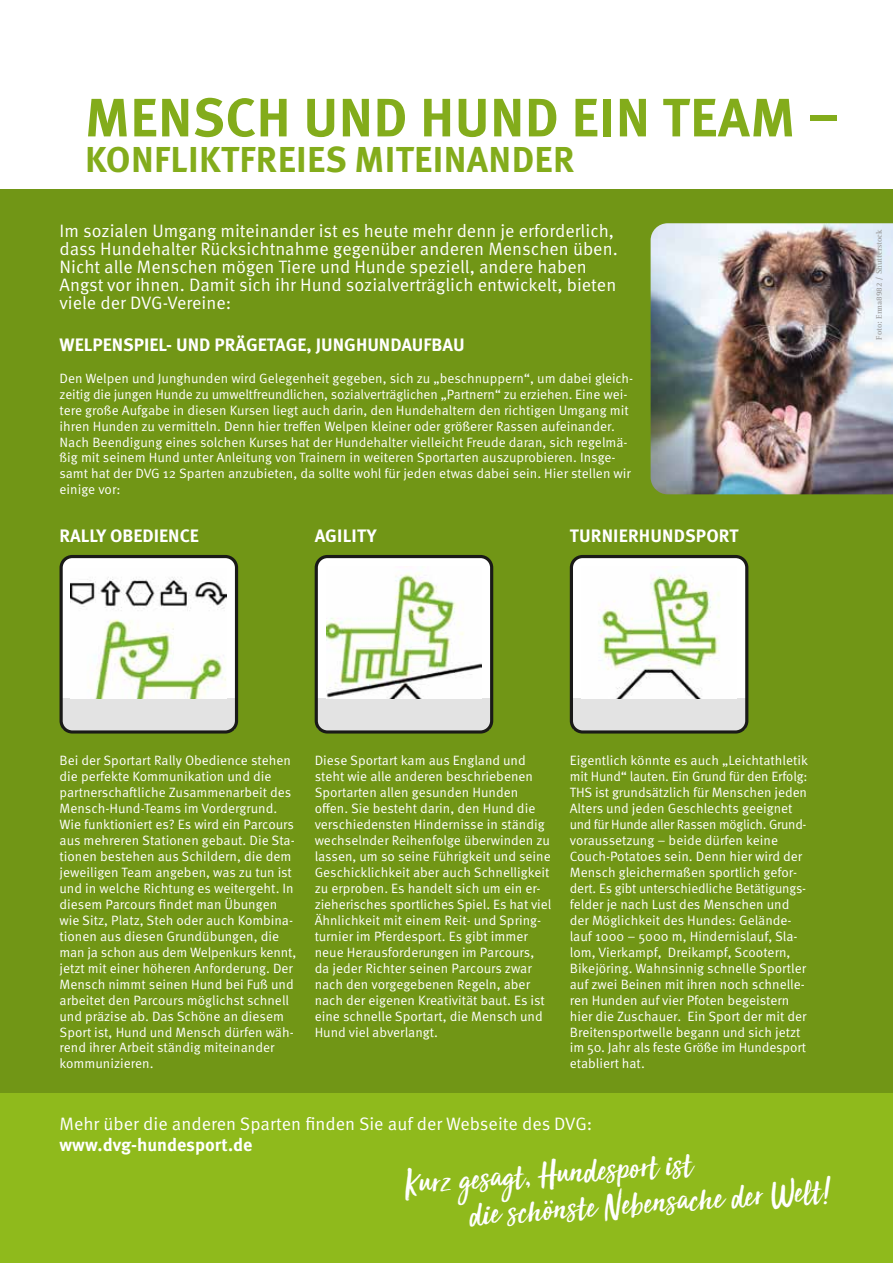
<style>
.page{position:relative;width:893px;height:1263px;background:#fff}
.page>*{position:absolute;margin:0;border:0;box-sizing:border-box;transform-origin:0 0}
.t1{font:700 54px "Meta Pro";letter-spacing:.01em;color:#83ac1b}
.t2{font:36px/36px "Sun Valley";color:#fff}
.t3{font:700 36px "Meta Pro";letter-spacing:.01em;color:#83ac1b}
.t4{font:18px/18px "Meta Pro Norm";color:#fff}
.t5{font:700 18px "Meta Pro";color:#fff}
.t6{font:13.5px/15.9px "Meta Pro Norm";color:#fff}
.t7{font:700 8.25px "Rotis Serif Pro";color:#9c9d9d}
</style>
<div class="page">
<div style="left:0;top:1093px;width:893px;height:170px;background:#8fba1c"></div>
<div style="left:0;top:189px;width:893px;height:904px;background:#719616"></div>
<div style="left:61px;top:556px;width:176px;height:176px;background:#fff;border-radius:11px"></div>
<div style="left:63px;top:698px;width:172px;height:32px;background:#e3e3e3"></div>
<div style="left:60px;top:555px;width:178px;height:178px;border:3px solid #1a1a18;border-radius:11px"></div>
<img style="left:71px;top:577px;width:156px;height:121px">
<div style="left:316px;top:556px;width:176px;height:176px;background:#fff;border-radius:11px"></div>
<div style="left:318px;top:698px;width:172px;height:32px;background:#e3e3e3"></div>
<div style="left:315px;top:555px;width:178px;height:178px;border:3px solid #1a1a18;border-radius:11px"></div>
<img style="left:326px;top:572px;width:156px;height:126px">
<div style="left:571px;top:556px;width:176px;height:176px;background:#fff;border-radius:11px"></div>
<div style="left:573px;top:698px;width:172px;height:32px;background:#e3e3e3"></div>
<div style="left:570px;top:555px;width:178px;height:178px;border:3px solid #1a1a18;border-radius:11px"></div>
<img style="left:598px;top:567px;width:122px;height:131px">
<img style="left:651px;top:223px;width:242px;height:271px">
<h1 class="t1" style="left:85px;top:75px;width:755px">MENSCH UND HUND EIN TEAM –</h1>
<h2 class="t3" style="left:85px;top:132px;width:491px">KONFLIKTFREIES MITEINANDER</h2>
<p class="t4" style="left:60px;top:220px;width:560px">Im sozialen Umgang miteinander ist es heute mehr denn je erforderlich, dass Hundehalter Rücksichtnahme gegenüber anderen Menschen üben.<br>Nicht alle Menschen mögen Tiere und Hunde speziell, andere haben Angst vor ihnen. Damit sich ihr Hund sozialverträglich entwickelt, bieten viele der DVG-Vereine:</p>
<h3 class="t5" style="left:60px;top:330px;width:407px">WELPENSPIEL- UND PRÄGETAGE, JUNGHUNDAUFBAU</h3>
<p class="t6" style="left:60px;top:369px;width:575px">Den Welpen und Junghunden wird Gelegenheit gegeben, sich zu „beschnuppern“, um dabei gleich&shy;zeitig die jungen Hunde zu umweltfreundlichen, sozialverträglichen „Partnern“ zu erziehen. Eine wei&shy;tere große Aufgabe in diesen Kursen liegt auch darin, den Hundehaltern den richtigen Umgang mit ihren Hunden zu vermitteln. Denn hier treffen Welpen kleiner oder größerer Rassen aufeinander.<br>Nach Beendigung eines solchen Kurses hat der Hundehalter vielleicht Freude daran, sich regelmä&shy;ßig mit seinem Hund unter Anleitung von Trainern in weiteren Sportarten auszuprobieren. Insge&shy;samt hat der DVG 12 Sparten anzubieten, da sollte wohl für jeden etwas dabei sein. Hier stellen wir einige vor:</p>
<h3 class="t5" style="left:60px;top:522px;width:141px">RALLY OBEDIENCE</h3>
<h3 class="t5" style="left:315px;top:522px;width:64px">AGILITY</h3>
<h3 class="t5" style="left:570px;top:522px;width:170px">TURNIERHUNDSPORT</h3>
<p class="t7" style="left:874px;top:340px;width:112px;rotate:-90deg">Foto: Enna8982 / Shutterstock</p>
<p class="t6" style="left:60px;top:752px;width:238px">Bei der Sportart Rally Obedience stehen die perfekte Kommunikation und die partnerschaftliche Zusammenarbeit des Mensch-Hund-Teams im Vordergrund.<br>Wie funktioniert es? Es wird ein Parcours aus mehreren Stationen gebaut. Die Sta&shy;tionen bestehen aus Schildern, die dem jeweiligen Team angeben, was zu tun ist und in welche Richtung es weitergeht. In diesem Parcours findet man Übungen wie Sitz, Platz, Steh oder auch Kombina&shy;tionen aus diesen Grundübungen, die man ja schon aus dem Welpenkurs kennt, jetzt mit einer höheren Anforderung. Der Mensch nimmt seinen Hund bei Fuß und arbeitet den Parcours möglichst schnell und präzise ab. Das Schöne an diesem Sport ist, Hund und Mensch dürfen wäh&shy;rend ihrer Arbeit ständig miteinander kommunizieren.</p>
<p class="t6" style="left:315px;top:752px;width:238px">Diese Sportart kam aus England und steht wie alle anderen beschriebenen Sportarten allen gesunden Hunden offen. Sie besteht darin, den Hund die verschiedensten Hindernisse in ständig wechselnder Reihenfolge überwinden zu lassen, um so seine Führigkeit und seine Geschicklichkeit aber auch Schnelligkeit zu erproben. Es handelt sich um ein er&shy;zieherisches sportliches Spiel. Es hat viel Ähnlichkeit mit einem Reit- und Spring&shy;turnier im Pferdesport. Es gibt immer neue Herausforderungen im Parcours, da jeder Richter seinen Parcours zwar nach den vorgegebenen Regeln, aber nach der eigenen Kreativität baut. Es ist eine schnelle Sportart, die Mensch und Hund viel abverlangt.</p>
<p class="t6" style="left:570px;top:752px;width:240px">Eigentlich könnte es auch „Leichtathletik mit Hund“ lauten. Ein Grund für den Erfolg:<br>THS ist grundsätzlich für Menschen jeden Alters und jeden Geschlechts geeignet und für Hunde aller Rassen möglich. Grund&shy;voraussetzung – beide dürfen keine Couch-Potatoes sein. Denn hier wird der Mensch gleichermaßen sportlich gefor&shy;dert. Es gibt unterschiedliche Betätigungs-- felder je nach Lust des Menschen und der Möglichkeit des Hundes: Gelände&shy;lauf 1000 – 5000 m, Hindernislauf, Sla&shy;lom, Vierkampf, Dreikampf, Scootern, Bikejöring. Wahnsinnig schnelle Sportler auf zwei Beinen mit ihren noch schnelle&shy;ren Hunden auf vier Pfoten begeistern hier die Zuschauer. Ein Sport der mit der Breitensportwelle begann und sich jetzt im 50. Jahr als feste Größe im Hundesport etabliert hat.</p>
<h3 class="t4" style="left:60px;top:1113px;width:534px">Mehr über die anderen Sparten finden Sie auf der Webseite des DVG:</h3>
<h3 class="t5" style="left:60px;top:1130px;width:194px">www.dvg-hundesport.de</h3>
<h2 class="t2" style="left:465px;top:1159px;width:365px;text-indent:-62px;rotate:-4deg">Kurz gesagt, Hundesport ist<br>die schönste Nebensache der Welt!</h2>
</div>
